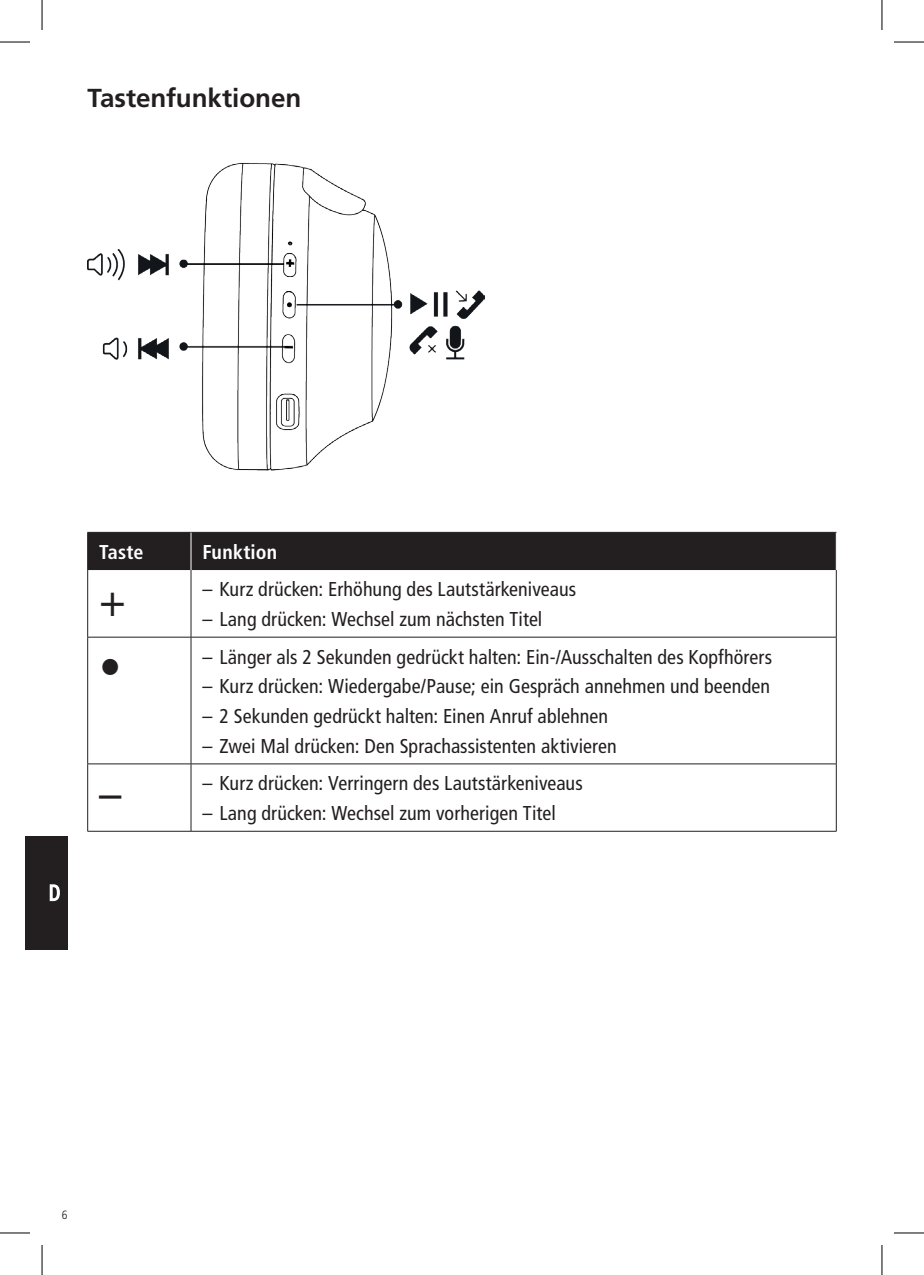
<style>
.page{position:relative;width:924px;height:1275px;background:#fff}
.page>*{position:absolute;margin:0;border:0;box-sizing:border-box;transform-origin:0 0}
.t1{font:condensed 46px "Frutiger LT Std";color:#231f20}
.t2{font:700 26px "Frutiger LT Std";letter-spacing:-.005em;color:#231f20}
.t3{font:condensed 20px "Frutiger LT Std";letter-spacing:.005em;color:#231f20}
.t4{font:700 condensed 20px "Frutiger LT Std";letter-spacing:.01em;color:#fff}
.t5{font:300 condensed 12px "Frutiger LT Std";color:#231f20}
.s1{font-size:46px}
</style>
<div class="page">
<div style="left:25px;top:836px;width:43px;height:113px;background:#231f20"></div>
<svg style="left:50px;top:884px;width:10px;height:17px"></svg>
<div style="left:88px;top:533px;width:747px;height:37px;background:#231f20"></div>
<hr style="left:87px;top:532px;width:104px;height:1px;background:#231f20">
<hr style="left:87px;top:532px;width:1px;height:38px;background:#231f20">
<hr style="left:191px;top:532px;width:645px;height:1px;background:#231f20">
<hr style="left:87px;top:570px;width:1px;height:67px;background:#231f20">
<hr style="left:190px;top:570px;width:1px;height:67px;background:#231f20">
<hr style="left:835px;top:570px;width:1px;height:67px;background:#231f20">
<hr style="left:87px;top:637px;width:104px;height:1px;background:#231f20">
<hr style="left:87px;top:637px;width:1px;height:126px;background:#231f20">
<hr style="left:191px;top:637px;width:645px;height:1px;background:#231f20">
<hr style="left:190px;top:637px;width:1px;height:126px;background:#231f20">
<hr style="left:835px;top:637px;width:1px;height:126px;background:#231f20">
<hr style="left:87px;top:763px;width:104px;height:1px;background:#231f20">
<hr style="left:87px;top:764px;width:1px;height:67px;background:#231f20">
<hr style="left:191px;top:763px;width:645px;height:1px;background:#231f20">
<hr style="left:190px;top:764px;width:1px;height:67px;background:#231f20">
<hr style="left:835px;top:764px;width:1px;height:67px;background:#231f20">
<hr style="left:87px;top:831px;width:104px;height:1px;background:#231f20">
<hr style="left:191px;top:831px;width:645px;height:1px;background:#231f20">
<hr style="left:190px;top:532px;width:1px;height:38px;background:#fff">
<hr style="left:835px;top:532px;width:1px;height:38px;background:#fff">
<img style="left:87px;top:163px;width:397px;height:307px">
<hr style="left:0;top:42px;width:30px;height:1px;background:#000">
<hr style="left:893px;top:42px;width:30px;height:1px;background:#000">
<hr style="left:0;top:1232px;width:30px;height:1px;background:#000">
<hr style="left:893px;top:1232px;width:30px;height:1px;background:#000">
<hr style="left:42px;top:0;width:1px;height:30px;background:#000">
<hr style="left:42px;top:1245px;width:1px;height:30px;background:#000">
<hr style="left:881px;top:0;width:1px;height:30px;background:#000">
<hr style="left:881px;top:1245px;width:1px;height:30px;background:#000">
<h2 class="t2" style="left:87px;top:83px;width:215px">Tastenfunktionen</h2>
<p class="t4" style="left:99px;top:540px;width:46px">Taste</p>
<p class="t4" style="left:202px;top:540px;width:76px">Funktion</p>
<h1 class="t1" style="left:99px;top:573px;width:28px">+</h1>
<p class="t3" style="left:202px;top:577px;width:375px">– Kurz drücken: Erhöhung des Lautstärkeniveaus</p>
<p class="t3" style="left:202px;top:607px;width:341px">– Lang drücken: Wechsel zum nächsten Titel</p>
<p class="t3" style="left:99px;top:645px;width:674px"><span class="s1">•</span> – Länger als 2 Sekunden gedrückt halten: Ein-/Ausschalten des Kopfhörers</p>
<p class="t3" style="left:202px;top:674px;width:569px">– Kurz drücken: Wiedergabe/Pause; ein Gespräch annehmen und beenden</p>
<p class="t3" style="left:202px;top:704px;width:407px">– 2 Sekunden gedrückt halten: Einen Anruf ablehnen</p>
<p class="t3" style="left:202px;top:734px;width:416px">– Zwei Mal drücken: Den Sprachassistenten aktivieren</p>
<h1 class="t1" style="left:99px;top:767px;width:24px">–</h1>
<p class="t3" style="left:202px;top:771px;width:382px">– Kurz drücken: Verringern des Lautstärkeniveaus</p>
<p class="t3" style="left:202px;top:801px;width:355px">– Lang drücken: Wechsel zum vorherigen Titel</p>
<p class="t5" style="left:62px;top:1208px;width:7px">6</p>
</div>
